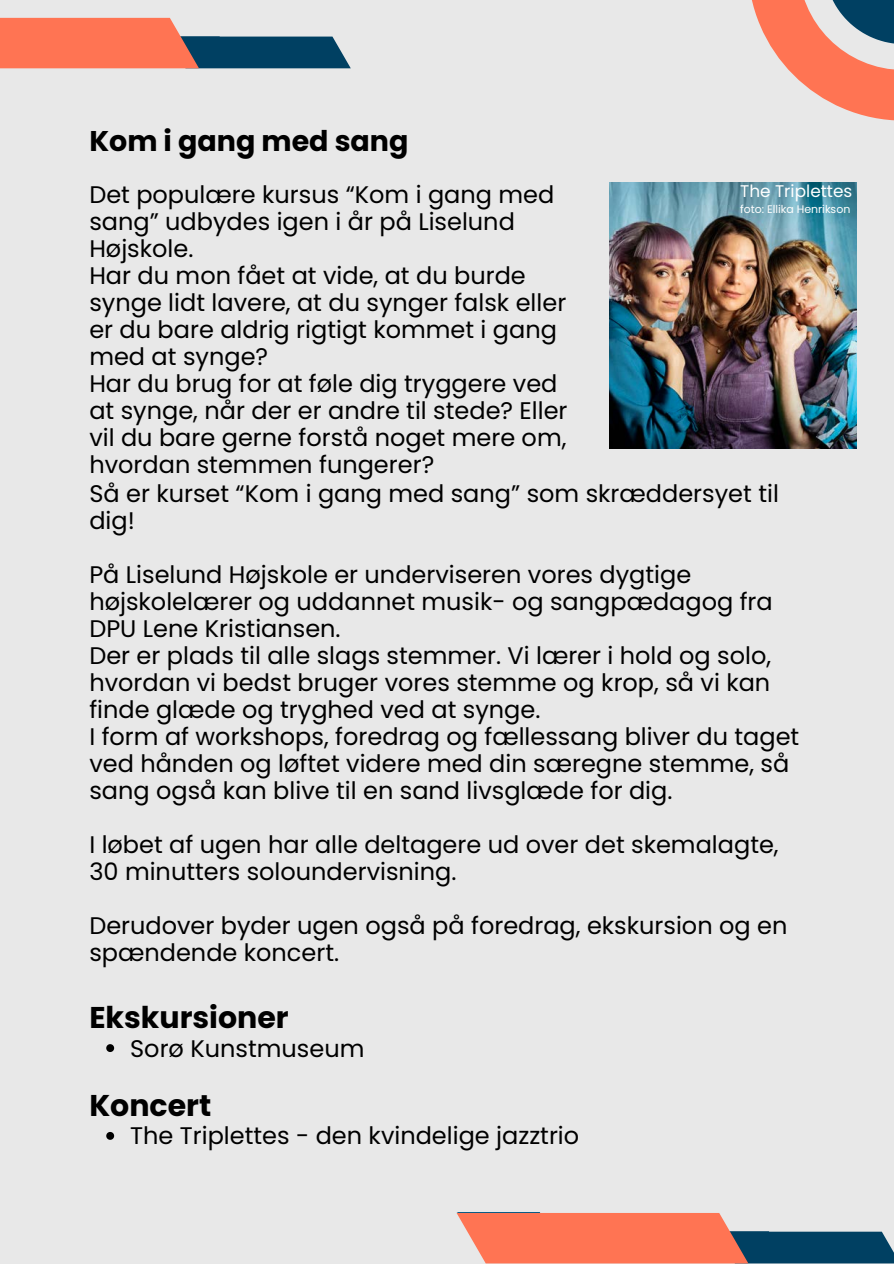
<style>
.page{position:relative;width:894px;height:1264px;background:#fff}
.page>*{position:absolute;margin:0;border:0;box-sizing:border-box;transform-origin:0 0}
.t1{font:700 30px "Poppins";color:#000}
.t2{font:700 28.5px "Poppins";color:#000}
.t3{font:24px/27px "Poppins";color:#000}
.t4{font:16.95px "Poppins";color:#fff}
.t5{font:10.95px "Poppins";color:#fff}
</style>
<div class="page">
<div style="left:0;top:0;width:893px;height:1263px;background:#e8e8e8"></div>
<svg style="left:0;top:18px;width:350px;height:50px"></svg>
<svg style="left:752px;top:0;width:141px;height:121px"></svg>
<svg style="left:456px;top:1212px;width:437px;height:51px"></svg>
<svg style="left:106px;top:1044px;width:8px;height:8px"></svg>
<svg style="left:106px;top:1132px;width:8px;height:7px"></svg>
<img style="left:609px;top:182px;width:247px;height:267px">
<h2 class="t2" style="left:89px;top:121px;width:320px">Kom i gang med sang</h2>
<h2 class="t3" style="left:89px;top:181px;width:479px">Det populære kursus “Kom i gang med sang” udbydes igen i år på Liselund<br>Højskole.<br>Har du mon fået at vide, at du burde synge lidt lavere, at du synger falsk eller er du bare aldrig rigtigt kommet i gang med at synge?<br>Har du brug for at føle dig tryggere ved at synge, når der er andre til stede? Eller vil du bare gerne forstå noget mere om, hvordan stemmen fungerer?</h2>
<h2 class="t4" style="left:740px;top:179px;width:114px">The Triplettes</h2>
<h1 class="t5" style="left:740px;top:202px;width:112px">foto: Ellika Henrikson</h1>
<p class="t3" style="left:89px;top:480px;width:690px">Så er kurset “Kom i gang med sang” som skræddersyet til dig!</p>
<p class="t3" style="left:89px;top:561px;width:711px">På Liselund Højskole er underviseren vores dygtige højskolelærer og uddannet musik- og sangpædagog fra DPU Lene Kristiansen.<br>Der er plads til alle slags stemmer. Vi lærer i hold og solo, hvordan vi bedst bruger vores stemme og krop, så vi kan finde glæde og tryghed ved at synge.<br>I form af workshops, foredrag og fællessang bliver du taget ved hånden og løftet videre med din særegne stemme, så sang også kan blive til en sand livsglæde for dig.</p>
<p class="t3" style="left:89px;top:831px;width:690px">I løbet af ugen har alle deltagere ud over det skemalagte,<br>30 minutters soloundervisning.</p>
<h1 class="t3" style="left:89px;top:912px;width:699px">Derudover byder ugen også på foredrag, ekskursion og en spændende koncert.</h1>
<h2 class="t1" style="left:89px;top:996px;width:201px">Ekskursioner</h2>
<p class="t3" style="left:130px;top:1034px;width:236px">Sorø Kunstmuseum</p>
<p class="t1" style="left:89px;top:1084px;width:123px">Koncert</p>
<h2 class="t3" style="left:130px;top:1122px;width:450px">The Triplettes - den kvindelige jazztrio</h2>
</div>
